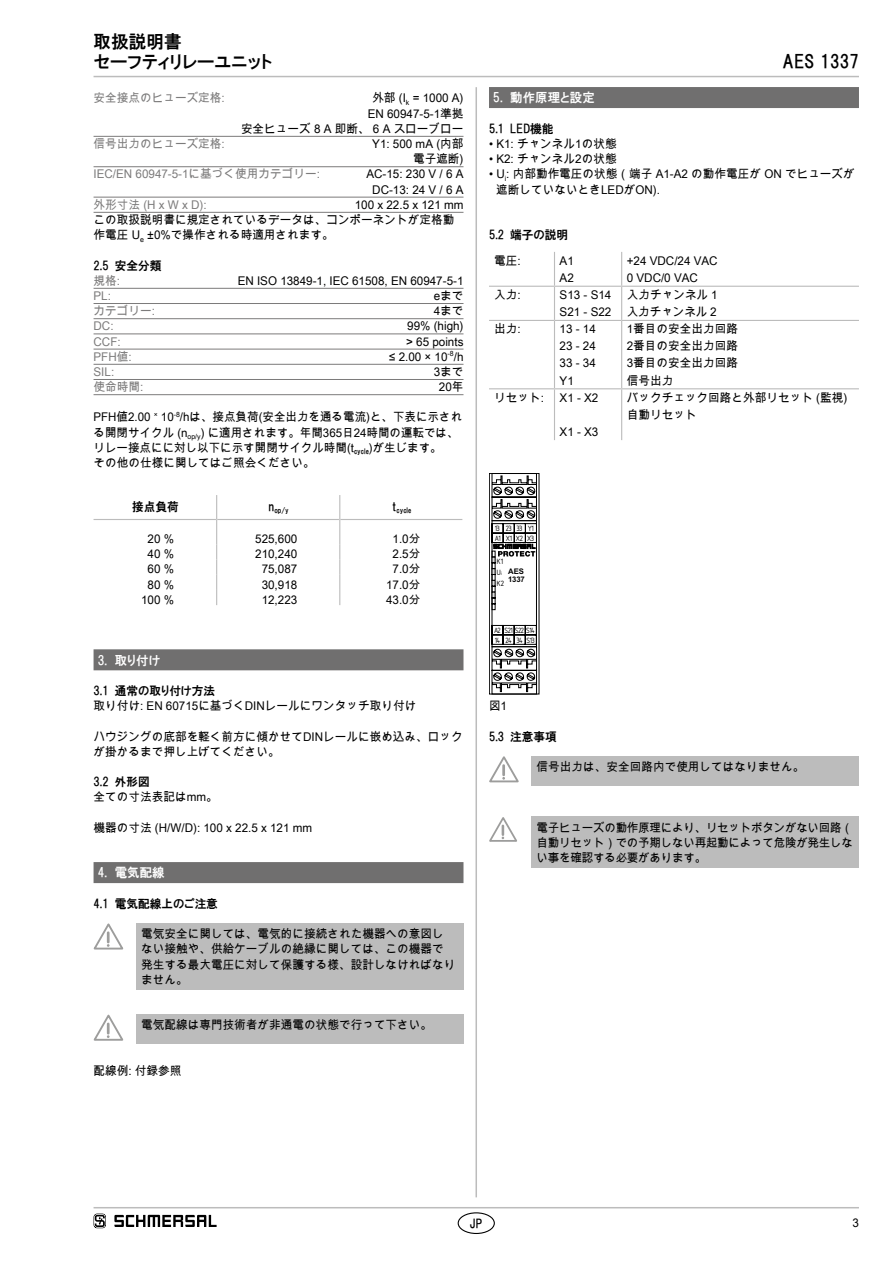
<style>
.page{position:relative;width:893px;height:1263px;background:#fff}
.page>*{position:absolute;margin:0;border:0;box-sizing:border-box;transform-origin:0 0}
.t1{font:18px/20.2px "HGP Gothic E";letter-spacing:.01em;color:#000}
.t2{font:12.75px "HGP Gothic E";letter-spacing:.01em;color:#fff}
.t3{font:12px/15.1px "Arial Unicode MS";color:#000}
.t4{font:12px/15.1px "Arial Unicode MS";color:#000;scale:.96 1}
.t5{font:12px "Arial Unicode MS";color:#7c7b7b}
.t6{font:12px "HGP Gothic E";color:#000}
.t7{font:12px/9.9px "Isonorm 3098";letter-spacing:-.04em;color:#000;scale:.95 1}
.t8{font:12px/11.4px "Isonorm 3098";letter-spacing:-.04em;color:#000}
.t9{font:700 7.65px/8.1px "Arial";letter-spacing:-.005em;color:#000}
.t10{font:7.2px "HGP Gothic E";color:#000}
.s1{font-size:8.25px}
</style>
<div class="page">
<hr style="left:94px;top:1207px;width:765px;height:1px;background:#bcbcbc">
<hr style="left:94px;top:76px;width:765px;height:1px;background:#bcbcbc">
<hr style="left:475px;top:87px;width:2px;height:1110px;background:#bcbcbc">
<div style="left:458px;top:1212px;width:37px;height:22px;border:1px solid #000;border-radius:50%"></div>
<hr style="left:94px;top:136px;width:369px;height:1px;background:#7c7b7b">
<hr style="left:94px;top:166px;width:369px;height:1px;background:#7c7b7b">
<hr style="left:94px;top:197px;width:369px;height:1px;background:#7c7b7b">
<hr style="left:94px;top:212px;width:369px;height:1px;background:#7c7b7b">
<hr style="left:94px;top:288px;width:369px;height:1px;background:#7c7b7b">
<hr style="left:94px;top:303px;width:369px;height:1px;background:#7c7b7b">
<hr style="left:94px;top:318px;width:369px;height:1px;background:#7c7b7b">
<hr style="left:94px;top:334px;width:369px;height:1px;background:#7c7b7b">
<hr style="left:94px;top:349px;width:369px;height:1px;background:#7c7b7b">
<hr style="left:94px;top:364px;width:369px;height:1px;background:#7c7b7b">
<hr style="left:94px;top:379px;width:369px;height:1px;background:#7c7b7b">
<hr style="left:94px;top:394px;width:369px;height:1px;background:#7c7b7b">
<div style="left:94px;top:649px;width:369px;height:21px;background:#706f6f"></div>
<div style="left:94px;top:862px;width:369px;height:21px;background:#706f6f"></div>
<svg style="left:216px;top:495px;width:247px;height:110px"></svg>
<hr style="left:94px;top:519px;width:122px;height:1px;background:#bcbcbc">
<hr style="left:217px;top:519px;width:122px;height:1px;background:#bcbcbc">
<hr style="left:340px;top:519px;width:122px;height:1px;background:#bcbcbc">
<div style="left:136px;top:923px;width:327px;height:67px;background:#bcbcbc"></div>
<svg style="left:94px;top:923px;width:29px;height:27px"></svg>
<div style="left:136px;top:1014px;width:327px;height:30px;background:#bcbcbc"></div>
<svg style="left:94px;top:1014px;width:29px;height:27px"></svg>
<div style="left:489px;top:87px;width:370px;height:21px;background:#706f6f"></div>
<hr style="left:554px;top:252px;width:1px;height:34px;background:#bcbcbc">
<hr style="left:621px;top:252px;width:1px;height:34px;background:#bcbcbc">
<hr style="left:489px;top:286px;width:65px;height:1px;background:#bcbcbc">
<hr style="left:554px;top:286px;width:68px;height:1px;background:#bcbcbc">
<hr style="left:554px;top:287px;width:1px;height:33px;background:#bcbcbc">
<hr style="left:622px;top:286px;width:237px;height:1px;background:#bcbcbc">
<hr style="left:621px;top:287px;width:1px;height:33px;background:#bcbcbc">
<hr style="left:489px;top:320px;width:65px;height:1px;background:#bcbcbc">
<hr style="left:554px;top:320px;width:68px;height:1px;background:#bcbcbc">
<hr style="left:554px;top:321px;width:1px;height:67px;background:#bcbcbc">
<hr style="left:621px;top:321px;width:1px;height:67px;background:#bcbcbc">
<hr style="left:489px;top:388px;width:65px;height:1px;background:#bcbcbc">
<hr style="left:554px;top:388px;width:68px;height:1px;background:#bcbcbc">
<hr style="left:554px;top:389px;width:1px;height:51px;background:#bcbcbc">
<hr style="left:622px;top:388px;width:237px;height:1px;background:#bcbcbc">
<hr style="left:621px;top:389px;width:1px;height:51px;background:#bcbcbc">
<hr style="left:622px;top:320px;width:237px;height:1px;background:#bcbcbc">
<div style="left:489px;top:473px;width:50px;height:221px;border:1px solid #000"></div>
<svg style="left:492px;top:473px;width:45px;height:221px"></svg>
<div style="left:531px;top:756px;width:328px;height:30px;background:#bcbcbc"></div>
<svg style="left:489px;top:756px;width:30px;height:27px"></svg>
<div style="left:531px;top:817px;width:328px;height:51px;background:#bcbcbc"></div>
<svg style="left:489px;top:817px;width:28px;height:25px"></svg>
<svg style="left:94px;top:1213px;width:12px;height:15px"></svg>
<svg style="left:114px;top:1215px;width:103px;height:12px"></svg>
<h1 class="t1" style="left:94px;top:31px;width:180px">取扱説明書<br>セーフティリレーユニット</h1>
<p class="t5" style="left:94px;top:89px;width:133px">安全接点のヒューズ定格:</p>
<p class="t3" style="left:241px;top:90px;width:224px;text-align:right">外部 (I<sub>k</sub> = 1000 A)<br>EN 60947-5-1準拠<br>安全ヒューズ 8 A 即断、 6 A スローブロー</p>
<p class="t5" style="left:94px;top:135px;width:133px">信号出力のヒューズ定格:</p>
<p class="t3" style="left:372px;top:136px;width:93px;text-align:right">Y1: 500 mA (内部電子遮断)</p>
<p class="t5" style="left:94px;top:165px;width:228px">IEC/EN 60947-5-1に基づく使用カテゴリー:</p>
<p class="t3" style="left:366px;top:166px;width:99px;text-align:center">AC-15: 230 V / 6 A<br>DC-13: 24 V / 6 A</p>
<p class="t5" style="left:94px;top:196px;width:115px">外形寸法 (H x W x D):</p>
<p class="t3" style="left:94px;top:197px;width:371px;text-indent:261px">100 x 22.5 x 121 mmこの取扱説明書に規定されているデータは、コンポーネントが定格動作電圧 U<sub>e</sub> ±0%で操作される時適用されます。</p>
<p class="t6" style="left:94px;top:259px;width:69px">2.5 安全分類</p>
<p class="t5" style="left:94px;top:272px;width:28px">規格:</p>
<p class="t3" style="left:238px;top:273px;width:227px">EN ISO 13849-1, IEC 61508, EN 60947-5-1</p>
<p class="t5" style="left:94px;top:287px;width:19px">PL:</p>
<p class="t3" style="left:434px;top:288px;width:31px">eまで</p>
<p class="t5" style="left:94px;top:302px;width:63px">カテゴリー:</p>
<p class="t3" style="left:434px;top:303px;width:31px">4まで</p>
<p class="t5" style="left:94px;top:317px;width:22px">DC:</p>
<p class="t3" style="left:407px;top:318px;width:58px">99% (high)</p>
<p class="t5" style="left:94px;top:333px;width:29px">CCF:</p>
<p class="t3" style="left:406px;top:333px;width:59px">&gt; 65 points</p>
<p class="t5" style="left:94px;top:348px;width:40px">PFH値:</p>
<p class="t3" style="left:389px;top:349px;width:76px">≤ 2.00 × 10<sup>-8</sup>/h</p>
<p class="t5" style="left:94px;top:363px;width:22px">SIL:</p>
<p class="t3" style="left:434px;top:364px;width:31px">3まで</p>
<p class="t5" style="left:94px;top:378px;width:51px">使命時間:</p>
<p class="t3" style="left:439px;top:379px;width:26px">20年</p>
<p class="t4" style="left:94px;top:409px;width:385px">PFH値2.00 <sup>×</sup> 10<sup>-8</sup>/hは、接点負荷(安全出力を通る電流)と、下表に示される開閉サイクル (n<sub>op/y</sub>) に適用されます。年間365日24時間の運転では、リレー接点にに対し以下に示す開閉サイクル時間(t<sub>cycle</sub>)が生じます。<br>その他の仕様に関してはご照会ください。</p>
<p class="t6" style="left:132px;top:500px;width:48px">接点負荷</p>
<p class="t10" style="left:268px;top:507px;width:22px"><sup>n</sup>op/y</p>
<p class="t10" style="left:392px;top:507px;width:21px"><sup>t</sup>cycle</p>
<p class="t3" style="left:148px;top:531px;width:28px">20 %</p>
<p class="t3" style="left:255px;top:531px;width:44px">525,600</p>
<p class="t3" style="left:393px;top:531px;width:29px">1.0分</p>
<p class="t3" style="left:148px;top:546px;width:28px">40 %</p>
<p class="t3" style="left:255px;top:546px;width:44px">210,240</p>
<p class="t3" style="left:393px;top:546px;width:29px">2.5分</p>
<p class="t3" style="left:148px;top:561px;width:28px">60 %</p>
<p class="t3" style="left:262px;top:561px;width:37px">75,087</p>
<p class="t3" style="left:393px;top:561px;width:29px">7.0分</p>
<p class="t3" style="left:148px;top:577px;width:28px">80 %</p>
<p class="t3" style="left:262px;top:577px;width:37px">30,918</p>
<p class="t3" style="left:386px;top:577px;width:36px">17.0分</p>
<p class="t3" style="left:141px;top:592px;width:34px">100 %</p>
<p class="t3" style="left:262px;top:592px;width:37px">12,223</p>
<p class="t3" style="left:386px;top:592px;width:36px">43.0分</p>
<p class="t2" style="left:98px;top:654px;width:64px">3. 取り付け</p>
<p class="t6" style="left:94px;top:685px;width:123px">3.1 通常の取り付け方法</p>
<p class="t3" style="left:94px;top:698px;width:324px">取り付け: EN 60715に基づくDINレールにワンタッチ取り付け</p>
<p class="t3" style="left:94px;top:728px;width:371px">ハウジングの底部を軽く前方に傾かせてDINレールに嵌め込み、ロックが掛かるまで押し上げてください。</p>
<p class="t6" style="left:94px;top:776px;width:58px">3.2 外形図</p>
<p class="t3" style="left:94px;top:789px;width:126px">全ての寸法表記はmm。</p>
<p class="t3" style="left:94px;top:820px;width:220px">機器の寸法 (H/W/D): 100 x 22.5 x 121 mm</p>
<p class="t2" style="left:98px;top:866px;width:68px">4. 電気配線</p>
<p class="t6" style="left:94px;top:897px;width:126px">4.1 電気配線上のご注意</p>
<p class="t3" style="left:141px;top:926px;width:316px">電気安全に関しては、電気的に接続された機器への意図しない接触や、供給ケーブルの絶縁に関しては、この機器で発生する最大電圧に対して保護する様、設計しなければなりません。</p>
<p class="t3" style="left:141px;top:1017px;width:293px">電気配線は専門技術者が非通電の状態で行って下さい。</p>
<p class="t3" style="left:94px;top:1063px;width:89px">配線例: 付録参照</p>
<h1 class="t1" style="left:782px;top:51px;width:78px">AES 1337</h1>
<p class="t2" style="left:493px;top:91px;width:103px">5. 動作原理と設定</p>
<p class="t6" style="left:489px;top:122px;width:66px">5.1 LED機能</p>
<p class="t3" style="left:489px;top:136px;width:129px">• K1: チャンネル1の状態</p>
<p class="t3" style="left:489px;top:151px;width:129px">• K2: チャンネル2の状態</p>
<p class="t3" style="left:496px;top:166px;width:360px;text-indent:-7px">• U<sub>i</sub>: 内部動作電圧の状態（端子 A1-A2 の動作電圧が ON でヒューズが遮断していないときLEDがON).</p>
<p class="t6" style="left:489px;top:229px;width:81px">5.2 端子の説明</p>
<p class="t3" style="left:494px;top:253px;width:28px">電圧:</p>
<p class="t3" style="left:560px;top:252px;width:16px;line-height:17.1px">A1<br>A2</p>
<p class="t3" style="left:627px;top:252px;width:92px;line-height:17.1px">+24 VDC/24 VAC<br>0 VDC/0 VAC</p>
<p class="t3" style="left:494px;top:287px;width:28px">入力:</p>
<p class="t3" style="left:560px;top:286px;width:53px;line-height:17.1px">S13 - S14<br>S21 - S22</p>
<p class="t3" style="left:627px;top:286px;width:95px;line-height:17.1px">入力チャンネル１入力チャンネル２</p>
<p class="t3" style="left:494px;top:321px;width:28px">出力:</p>
<p class="t3" style="left:560px;top:320px;width:38px;line-height:17.1px;text-align:justify">13 - 14<br>23 - 24<br>33 - 34<br>Y1</p>
<p class="t3" style="left:627px;top:320px;width:113px;line-height:17.1px;text-align:justify">1番目の安全出力回路2番目の安全出力回路3番目の安全出力回路信号出力</p>
<p class="t3" style="left:494px;top:390px;width:51px">リセット:</p>
<p class="t3" style="left:560px;top:390px;width:40px">X1 - X2</p>
<p class="t3" style="left:560px;top:424px;width:40px">X1 - X3</p>
<p class="t3" style="left:627px;top:389px;width:222px;line-height:17.1px">バックチェック回路と外部リセット (監視)自動リセット</p>
<p class="t7" style="left:495px;top:522px;width:43px">13 23 33 Y1<br>A1 X1 X2 X3</p>
<p class="t8" style="left:497px;top:554px;width:9px">K1<br>U<span class="s1">i<br></span>K2</p>
<p class="t9" style="left:508px;top:567px;width:18px">AES<br>1337</p>
<p class="t7" style="left:494px;top:624px;width:44px">A2 S21 S22 S14</p>
<p class="t7" style="left:495px;top:634px;width:43px">14 24 34 S13</p>
<p class="t3" style="left:489px;top:698px;width:20px">図1</p>
<p class="t6" style="left:489px;top:730px;width:69px">5.3 注意事項</p>
<p class="t3" style="left:537px;top:759px;width:269px">信号出力は、安全回路内で使用してはなりません。</p>
<p class="t4" style="left:537px;top:820px;width:331px;text-align:justify">電子ヒューズの動作原理により、リセットボタンがない回路（自動リセット）での予期しない再起動によって危険が発生しない事を確認する必要があります。</p>
<p class="t6" style="left:470px;top:1217px;width:14px">JP</p>
<p class="t3" style="left:852px;top:1215px;width:8px">3</p>
</div>
